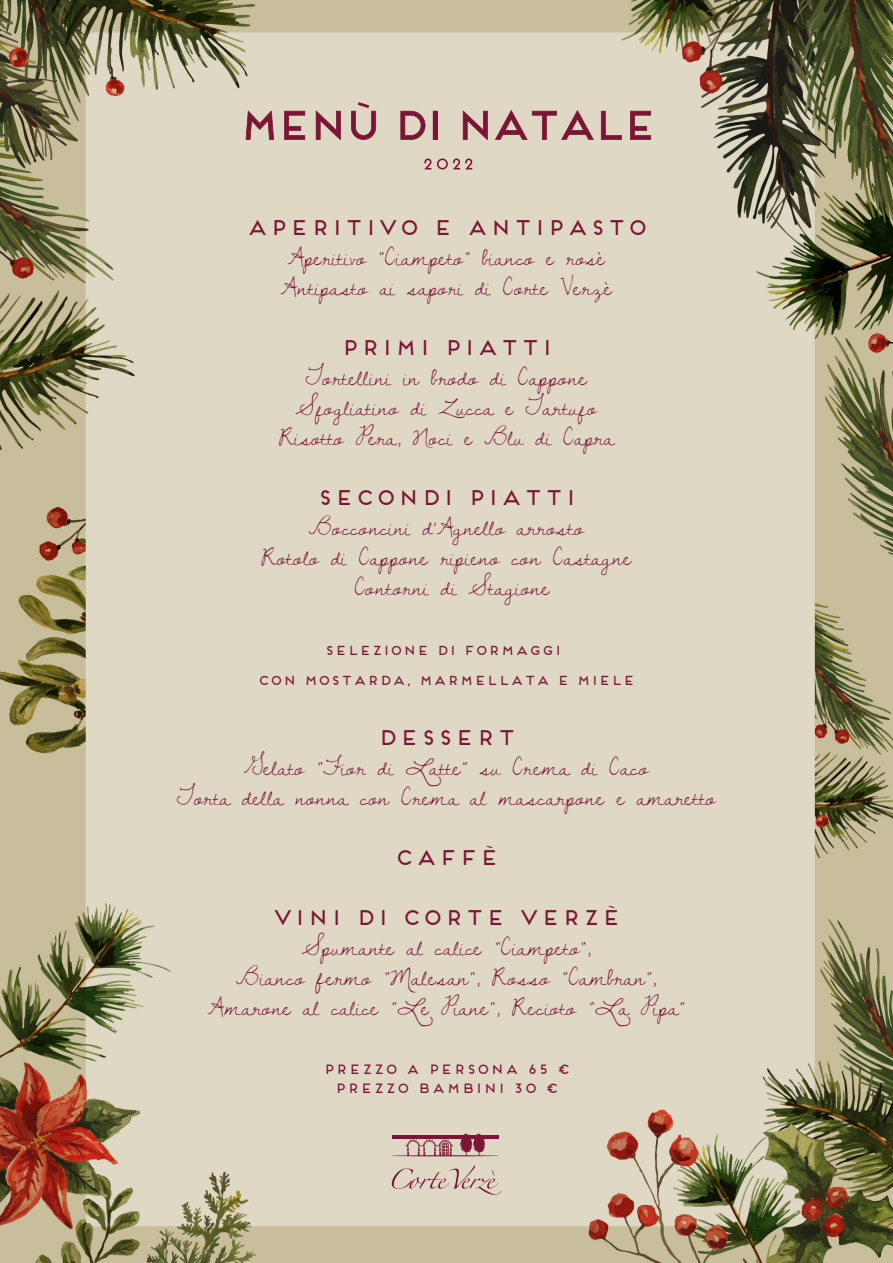
<style>
.page{position:relative;width:893px;height:1263px;background:#fff}
.page>*{position:absolute;margin:0;border:0;box-sizing:border-box;transform-origin:0 0}
.t1{font:22.5px/30px "Dawningofa New Day";letter-spacing:.02em;color:#7c1535;text-align:center}
.t2{font:21.3px "Frontage";letter-spacing:.02em;color:#7c1535}
.t3{font:13.5px/19.5px "Frontage";color:#7c1535;text-align:center}
.t4{font:13.05px "Frontage";letter-spacing:-.02em;color:#7c1535}
.s1{font-size:25.5px}
</style>
<div class="page">
<img style="left:0;top:0;width:893px;height:1263px">
<hr style="left:391px;top:1155px;width:108px;height:1px;background:#7c1535;border-radius:50%">
<hr style="left:392px;top:1137px;width:107px;height:1px;background:#7c1535">
<hr style="left:392px;top:1138px;width:107px;height:1px;background:#7c1535">
<hr style="left:392px;top:1135px;width:107px;height:1px;background:#7c1535">
<svg style="left:392px;top:1165px;width:110px;height:30px;background:#d4c3b6"></svg>
<svg style="left:405px;top:1139px;width:48px;height:17px"></svg>
<svg style="left:460px;top:1133px;width:25px;height:22px"></svg>
<svg style="left:246px;top:111px;width:28px;height:29px"></svg>
<svg style="left:284px;top:111px;width:21px;height:29px"></svg>
<svg style="left:316px;top:111px;width:25px;height:29px"></svg>
<svg style="left:351px;top:102px;width:25px;height:38px"></svg>
<svg style="left:400px;top:111px;width:25px;height:29px"></svg>
<svg style="left:433px;top:111px;width:5px;height:29px"></svg>
<svg style="left:463px;top:111px;width:25px;height:29px"></svg>
<svg style="left:495px;top:110px;width:99px;height:30px;background:#c09b98"></svg>
<svg style="left:601px;top:111px;width:21px;height:29px"></svg>
<svg style="left:630px;top:111px;width:21px;height:29px"></svg>
<svg style="left:424px;top:159px;width:7px;height:10px"></svg>
<svg style="left:437px;top:158px;width:35px;height:11px"></svg>
<p class="t2" style="left:245px;top:214px;width:404px">APERITIVO E ANTIPASTO</p>
<p class="t1" style="left:281px;top:242px;width:333px">Aperitivo “Ciampeto” bianco e rosè<br>Antipasto ai sapori di Corte Verzè</p>
<p class="t2" style="left:340px;top:334px;width:214px">PRIMI PIATTI</p>
<p class="t1" style="left:279px;top:362px;width:337px">Tortellini in brodo di Cappone<br>Sfogliatino di Zucca e Tartufo<br>Risotto Pera, Noci e Blu di Capra</p>
<p class="t2" style="left:316px;top:484px;width:262px">SECONDI PIATTI</p>
<p class="t1" style="left:261px;top:512px;width:372px">Bocconcini d’Agnello arrosto<br>Rotolo di Cappone ripieno con Castagne<br>Contorni di Stagione</p>
<p class="t4" style="left:324px;top:642px;width:239px">SELEZIONE DI FORMAGGI</p>
<p class="t4" style="left:257px;top:672px;width:379px">CON MOSTARDA, MARMELLATA E MIELE</p>
<p class="t2" style="left:377px;top:724px;width:141px">DESSERT</p>
<p class="t1" style="left:177px;top:752px;width:540px">Gelato “Fior di Latte” su Crema di Caco<br>Torta della nonna con Crema al mascarpone e amaretto</p>
<p class="t2" style="left:394px;top:844px;width:107px">CAFFÈ</p>
<p class="t2" style="left:271px;top:904px;width:351px">VINI DI CORTE VERZÈ</p>
<p class="t1" style="left:208px;top:932px;width:479px">Spumante al calice “Ciampeto”,<br>Bianco <span class="s1">f</span>ermo “Malesan”, Rosso “Cambran”,<br>Amarone al calice “Le Piane”, Recioto “La Pipa”</p>
<p class="t3" style="left:323px;top:1059px;width:249px">PREZZO A PERSONA 65 €<br>PREZZO BAMBINI 30 €</p>
</div>
